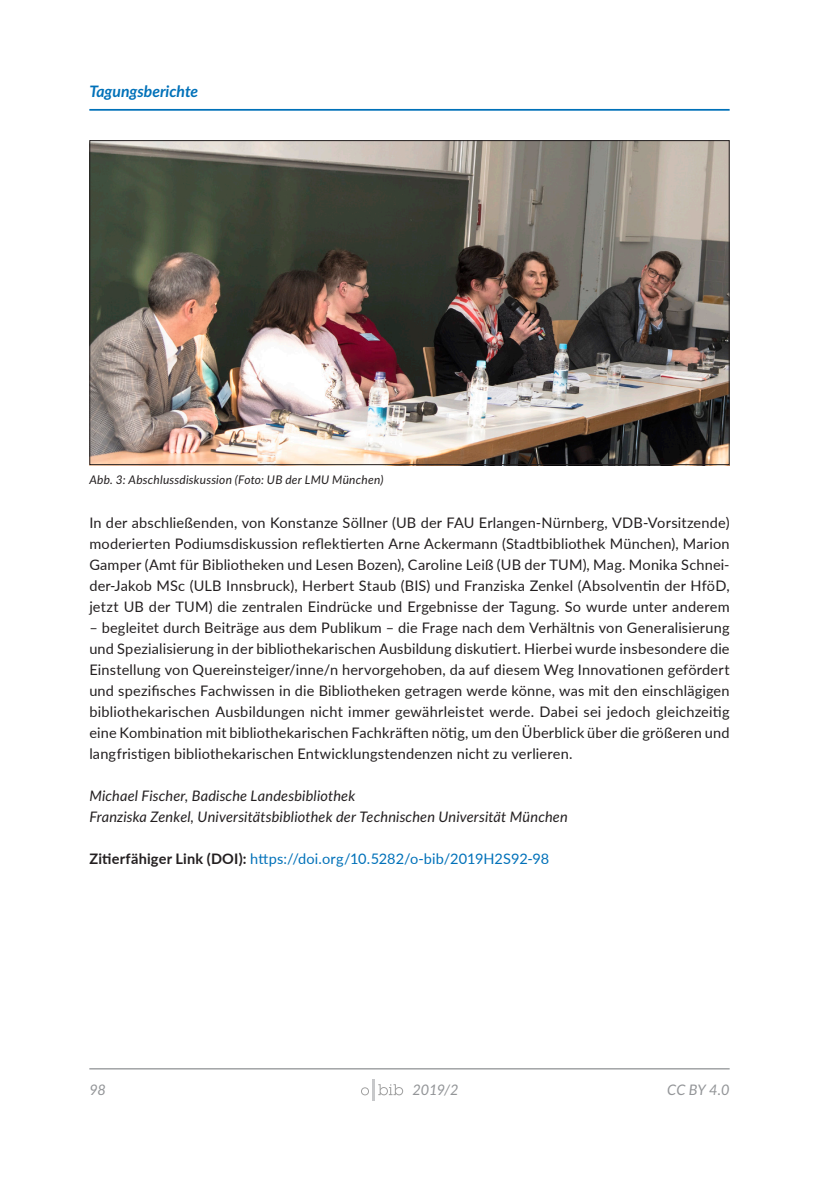
<style>
.page{position:relative;width:819px;height:1191px;background:#fff}
.page>*{position:absolute;margin:0;border:0;box-sizing:border-box;transform-origin:0 0}
.t1{font:italic 700 15.75px "Lato";color:#0071b9}
.t2{font:14.53px/21px "Lato";letter-spacing:.015em;color:#231f20;text-align:justify}
.t3{font:italic 14.53px/21px "Lato";letter-spacing:.01em;color:#231f20}
.t4{font:14.53px "Lato";letter-spacing:.005em;color:#0071b9}
.t5{font:italic 14.53px "Lato";letter-spacing:-.015em;color:#939598}
.t6{font:italic 11.9px "Lato";letter-spacing:.02em;color:#231f20}
.s1{font-weight:700;color:#231f20}
</style>
<div class="page">
<hr style="left:89px;top:1068px;width:640px;height:1px;background:#939598">
<hr style="left:372px;top:1079px;width:3px;height:21px;background:#c7c8ca">
<svg style="left:361px;top:1087px;width:8px;height:8px"></svg>
<svg style="left:378px;top:1084px;width:25px;height:11px"></svg>
<img style="left:91px;top:142px;width:636px;height:321px">
<hr style="left:89px;top:109px;width:640px;height:2px;background:#0071b9">
<p class="t1" style="left:89px;top:80px;width:110px">Tagungsberichte</p>
<p class="t6" style="left:89px;top:471px;width:295px">Abb. 3: Abschlussdiskussion (Foto: UB der LMU München)</p>
<p class="t2" style="left:89px;top:512px;width:641px">In der abschließenden, von Konstanze Söllner (UB der FAU Erlangen-Nürnberg, VDB-Vorsitzende) moderierten Podiumsdiskussion reflektierten Arne Ackermann (Stadtbibliothek München), Marion Gamper (Amt für Bibliotheken und Lesen Bozen), Caroline Leiß (UB der TUM), Mag. Monika Schnei&shy;der-Jakob MSc (ULB Innsbruck), Herbert Staub (BIS) und Franziska Zenkel (Absolventin der HföD, jetzt UB der TUM) die zentralen Eindrücke und Ergebnisse der Tagung. So wurde unter anderem</p>
<p class="t2" style="left:89px;top:617px;width:641px">– begleitet durch Beiträge aus dem Publikum – die Frage nach dem Verhältnis von Generalisierung und Spezialisierung in der bibliothekarischen Ausbildung diskutiert. Hierbei wurde insbesondere die Einstellung von Quereinsteiger/inne/n hervorgehoben, da auf diesem Weg Innovationen gefördert und spezifisches Fachwissen in die Bibliotheken getragen werde könne, was mit den einschlägigen bibliothekarischen Ausbildungen nicht immer gewährleistet werde. Dabei sei jedoch gleichzeitig eine Kombination mit bibliothekarischen Fachkräften nötig, um den Überblick über die größeren und langfristigen bibliothekarischen Entwicklungstendenzen nicht zu verlieren.</p>
<p class="t3" style="left:89px;top:785px;width:480px">Michael Fischer, Badische Landesbibliothek<br>Franziska Zenkel, Universitätsbibliothek der Technischen Universität München</p>
<p class="t4" style="left:89px;top:848px;width:461px"><span class="s1">Zitierfähiger Link (DOI):</span> https://doi.org/10.5282/o-bib/2019H2S92-98</p>
<p class="t5" style="left:89px;top:1079px;width:18px">98</p>
<p class="t5" style="left:412px;top:1079px;width:47px">2019/2</p>
<p class="t5" style="left:667px;top:1079px;width:64px">CC BY 4.0</p>
</div>
